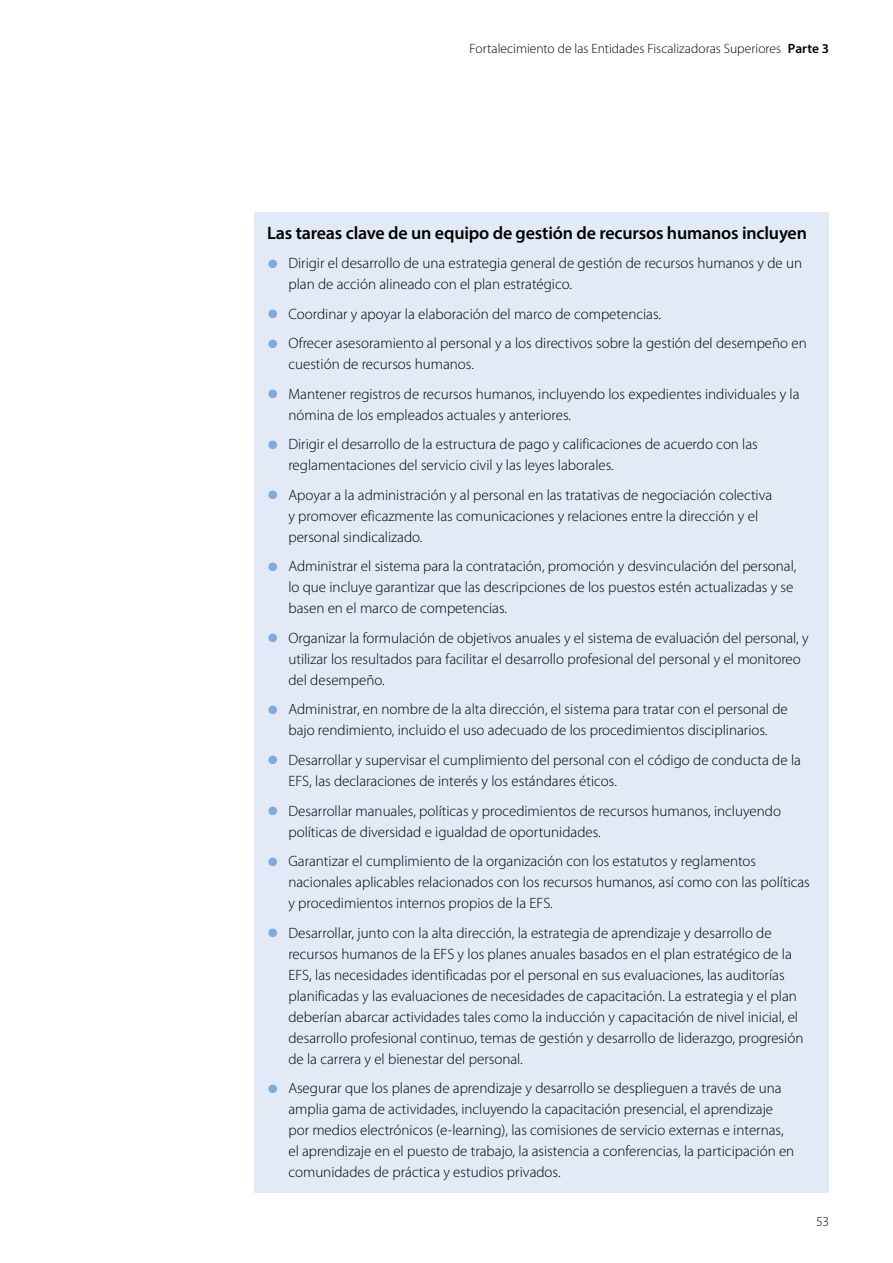
<style>
.page{position:relative;width:893px;height:1263px;background:#fff}
.page>*{position:absolute;margin:0;border:0;box-sizing:border-box;transform-origin:0 0}
.Head_3{font:600 18px "Myriad Pro";letter-spacing:-.01em;color:#000}
.t1{font:300 15px/21px "Myriad Pro";color:#000}
.t2{font:300 13.5px "Myriad Pro";color:#000}
.s1{font-weight:600}
.s2{font-stretch:condensed;font-size:48px;color:#81a9da}
</style>
<div class="page">
<div style="left:254px;top:213px;width:575px;height:980px;background:#e2e9f7"></div>
<p class="t2" style="left:469px;top:41px;width:361px">Fortalecimiento de las Entidades Fiscalizadoras Superiores <span class="s1">Parte 3</span></p>
<p class="Head_3" style="left:267px;top:221px;width:541px">Las tareas clave de un equipo de gestión de recursos humanos incluyen</p>
<p class="t1" style="left:288px;top:253px;width:515px;text-indent:-21px"><span class="s2">•</span> Dirigir el desarrollo de una estrategia general de gestión de recursos humanos y de un plan de acción alineado con el plan estratégico.</p>
<p class="t1" style="left:267px;top:304px;width:395px"><span class="s2">•</span> Coordinar y apoyar la elaboración del marco de competencias.</p>
<p class="t1" style="left:288px;top:333px;width:520px;text-indent:-21px"><span class="s2">•</span> Ofrecer asesoramiento al personal y a los directivos sobre la gestión del desempeño en cuestión de recursos humanos.</p>
<p class="t1" style="left:288px;top:384px;width:513px;text-indent:-21px"><span class="s2">•</span> Mantener registros de recursos humanos, incluyendo los expedientes individuales y la nómina de los empleados actuales y anteriores.</p>
<p class="t1" style="left:288px;top:434px;width:471px;text-indent:-21px"><span class="s2">•</span> Dirigir el desarrollo de la estructura de pago y calificaciones de acuerdo con las reglamentaciones del servicio civil y las leyes laborales.</p>
<p class="t1" style="left:288px;top:485px;width:485px;text-indent:-21px"><span class="s2">•</span> Apoyar a la administración y al personal en las tratativas de negociación colectiva y promover eficazmente las comunicaciones y relaciones entre la dirección y el personal sindicalizado.</p>
<p class="t1" style="left:288px;top:556px;width:509px;text-indent:-21px"><span class="s2">•</span> Administrar el sistema para la contratación, promoción y desvinculación del personal, lo que incluye garantizar que las descripciones de los puestos estén actualizadas y se basen en el marco de competencias.</p>
<p class="t1" style="left:288px;top:628px;width:522px;text-indent:-21px"><span class="s2">•</span> Organizar la formulación de objetivos anuales y el sistema de evaluación del personal, y utilizar los resultados para facilitar el desarrollo profesional del personal y el monitoreo del desempeño.</p>
<p class="t1" style="left:267px;top:699px;width:522px;text-align:center"><span class="s2">•</span> Administrar, en nombre de la alta dirección, el sistema para tratar con el personal de bajo rendimiento, incluido el uso adecuado de los procedimientos disciplinarios.</p>
<p class="t1" style="left:288px;top:750px;width:514px;text-indent:-21px"><span class="s2">•</span> Desarrollar y supervisar el cumplimiento del personal con el código de conducta de la<br>EFS, las declaraciones de interés y los estándares éticos.</p>
<p class="t1" style="left:288px;top:800px;width:494px;text-indent:-21px"><span class="s2">•</span> Desarrollar manuales, políticas y procedimientos de recursos humanos, incluyendo políticas de diversidad e igualdad de oportunidades.</p>
<p class="t1" style="left:288px;top:851px;width:523px;text-indent:-21px"><span class="s2">•</span> Garantizar el cumplimiento de la organización con los estatutos y reglamentos nacionales aplicables relacionados con los recursos humanos, así como con las políticas y procedimientos internos propios de la EFS.</p>
<p class="t1" style="left:288px;top:922px;width:516px;text-indent:-21px"><span class="s2">•</span> Desarrollar, junto con la alta dirección, la estrategia de aprendizaje y desarrollo de recursos humanos de la EFS y los planes anuales basados en el plan estratégico de la EFS, las necesidades identificadas por el personal en sus evaluaciones, las auditorías planificadas y las evaluaciones de necesidades de capacitación. La estrategia y el plan deberían abarcar actividades tales como la inducción y capacitación de nivel inicial, el desarrollo profesional continuo, temas de gestión y desarrollo de liderazgo, progresión de la carrera y el bienestar del personal.</p>
<p class="t1" style="left:288px;top:1078px;width:507px;text-indent:-21px"><span class="s2">•</span> Asegurar que los planes de aprendizaje y desarrollo se desplieguen a través de una amplia gama de actividades, incluyendo la capacitación presencial, el aprendizaje por medios electrónicos (e-learning), las comisiones de servicio externas e internas, el aprendizaje en el puesto de trabajo, la asistencia a conferencias, la participación en comunidades de práctica y estudios privados.</p>
<p class="t2" style="left:816px;top:1213px;width:15px">53</p>
</div>
